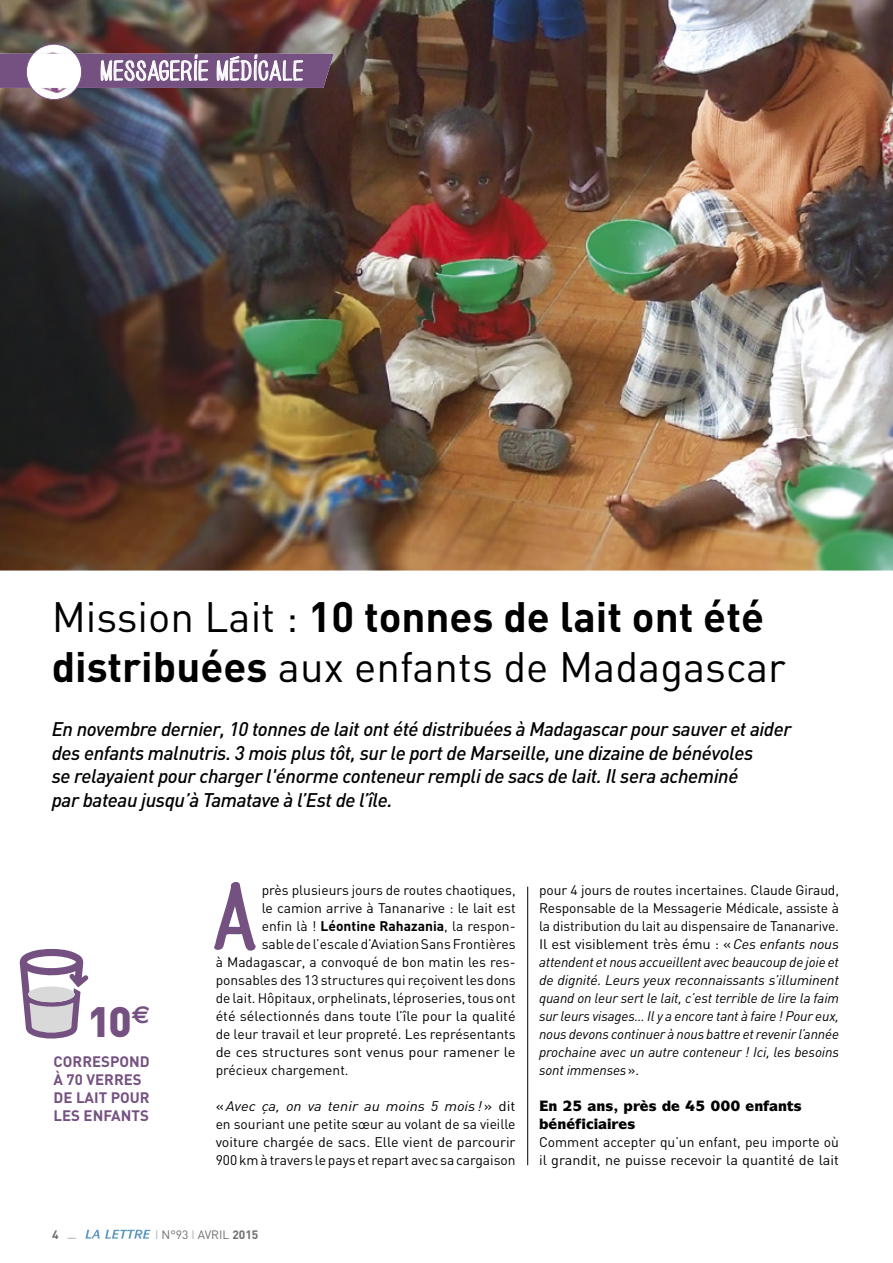
<style>
.page{position:relative;width:893px;height:1263px;background:#fff}
.page>*{position:absolute;margin:0;border:0;box-sizing:border-box;transform-origin:0 0}
.t1{font:70.35px "BIO HAND CRE";color:#755182}
.t2{font:42px/49.9px "DIN";color:#000}
.t3{font:900 42px "DIN";color:#755182}
.t4{font:21px "BIO HAND CRE";letter-spacing:.05em;color:#fff}
.t5{font:italic 500 19.5px/23.4px "DIN";letter-spacing:-.02em;color:#000}
.t6{font:700 15px/18px "DIN";color:#755182}
.t7{font:900 14.25px "Symbol";color:#000}
.t8{font:italic 13.8px/18px "DIN";letter-spacing:-.01em;color:#000;text-align:justify;scale:1.07 1}
.t9{font:13.8px/18px "DIN";color:#000}
.t10{font:13.8px/18px "DIN";color:#000;text-align:justify;scale:1.1 1}
.t11{font:13.8px "DIN";color:#000;scale:1.04 1}
.t12{font:13.8px "DIN";color:#000;scale:1.06 1}
.t13{font:12px "DIN";color:#6f6f6e}
.t14{font:700 12px "DIN";color:#6f6f6e}
.s1{font-weight:700}
.s2{font-style:italic}
.s3{font-style:normal}
.s4{color:#b1b1b0}
</style>
<div class="page">
<svg style="left:85px;top:1230px;width:66px;height:8px"></svg>
<img style="left:0;top:0;width:893px;height:570px">
<svg style="left:214px;top:882px;width:42px;height:69px"></svg>
<hr style="left:527px;top:887px;width:1px;height:278px;background:#000">
<svg style="left:19px;top:948px;width:69px;height:91px"></svg>
<svg style="left:0;top:39px;width:334px;height:52px;background:#8a7186"></svg>
<div style="left:26px;top:44px;width:56px;height:56px;border:1px solid #755182;border-radius:50%"></div>
<h3 class="t4" style="left:101px;top:61px;width:204px">MESSAGERIE MÉDICALE</h3>
<h2 class="t2" style="left:52px;top:591px;width:736px">Mission Lait : <span class="s1">10 TONNES DE LAIT ONT ÉTÉ<br>DISTRIBUÉES</span> aux enfants de Madagascar</h2>
<p class="t5" style="left:52px;top:717px;width:741px">En novembre dernier, 10 tonnes de lait ont été distribuées à Madagascar pour sauver et aider des enfants malnutris. 3 mois plus tôt, sur le port de Marseille, une dizaine de bénévoles<br>se relayaient pour charger l'énorme conteneur rempli de sacs de lait. Il sera acheminé<br>par bateau jusqu’à Tamatave à l’Est de l’île.</p>
<h2 class="t3" style="left:88px;top:993px;width:64px">10<sup>€</sup></h2>
<p class="t6" style="left:54px;top:1052px;width:98px">CORRESPOND<br>À 70 VERRES<br>DE LAIT POUR<br>LES ENFANTS</p>
<h1 class="t1" style="left:215px;top:883px;width:44px">A</h1>
<p class="t9" style="left:262px;top:880px;width:255px">près plusieurs jours de routes chaotiques,</p>
<p class="t9" style="left:262px;top:898px;width:255px">le camion arrive à Tananarive : le lait est</p>
<p class="t9" style="left:262px;top:916px;width:255px">enfin là ! <span class="s1">LÉONTINE RAHAZANIA</span>, la respon-</p>
<p class="t9" style="left:262px;top:934px;width:255px">sable de l’escale d’Aviation Sans Frontières</p>
<p class="t9" style="left:216px;top:952px;width:301px">à Madagascar, a convoqué de bon matin les res-</p>
<p class="t9" style="left:216px;top:970px;width:301px">ponsables des 13 structures qui reçoivent les dons</p>
<p class="t9" style="left:216px;top:988px;width:301px">de lait. Hôpitaux, orphelinats, léproseries, tous ont</p>
<p class="t11" style="left:216px;top:1007px;width:290px">été sélectionnés dans toute l’île pour la qualité</p>
<p class="t9" style="left:216px;top:1024px;width:301px">de leur travail et leur propreté. Les représentants</p>
<p class="t12" style="left:216px;top:1043px;width:284px">de ces structures sont venus pour ramener le</p>
<p class="t9" style="left:216px;top:1060px;width:134px">précieux chargement.</p>
<p class="t10" style="left:216px;top:1096px;width:274px">« <span class="s2">Avec ça, on va tenir au moins 5 mois !</span> » dit en souriant une petite sœur au volant de sa vieille voiture chargée de sacs. Elle vient de parcourir 900 km à travers le pays et repart avec sa cargaison</p>
<p class="t8" style="left:539px;top:880px;width:282px"><span class="s3">pour 4 jours de routes incertaines. Claude Giraud, Responsable de la Messagerie Médicale, assiste à la distribution du lait au dispensaire de Tananarive.<br>Il est visiblement très ému : «</span> Ces enfants nous attendent et nous accueillent avec beaucoup de joie et de dignité. Leurs yeux reconnaissants s’illuminent quand on leur sert le lait, c’est terrible de lire la faim sur leurs visages… Il y a encore tant à faire ! Pour eux, nous devons continuer à nous battre et revenir l’année prochaine avec un autre conteneur ! Ici, les besoins sont immenses <span class="s3">».</span></p>
<p class="t7" style="left:548px;top:1096px;width:10px">■</p>
<p class="t7" style="left:754px;top:1096px;width:49px">■ ■▼▲</p>
<p class="t7" style="left:557px;top:1114px;width:10px">■</p>
<p class="t9" style="left:539px;top:1132px;width:301px">Comment accepter qu’un enfant, peu importe où il grandit, ne puisse recevoir la quantité de lait</p>
<p class="t14" style="left:52px;top:1226px;width:8px">4</p>
<p class="t13" style="left:155px;top:1227px;width:105px"><span class="s4">I</span> N°93 <span class="s4">I</span> AVRIL <span class="s1">2015</span></p>
</div>
